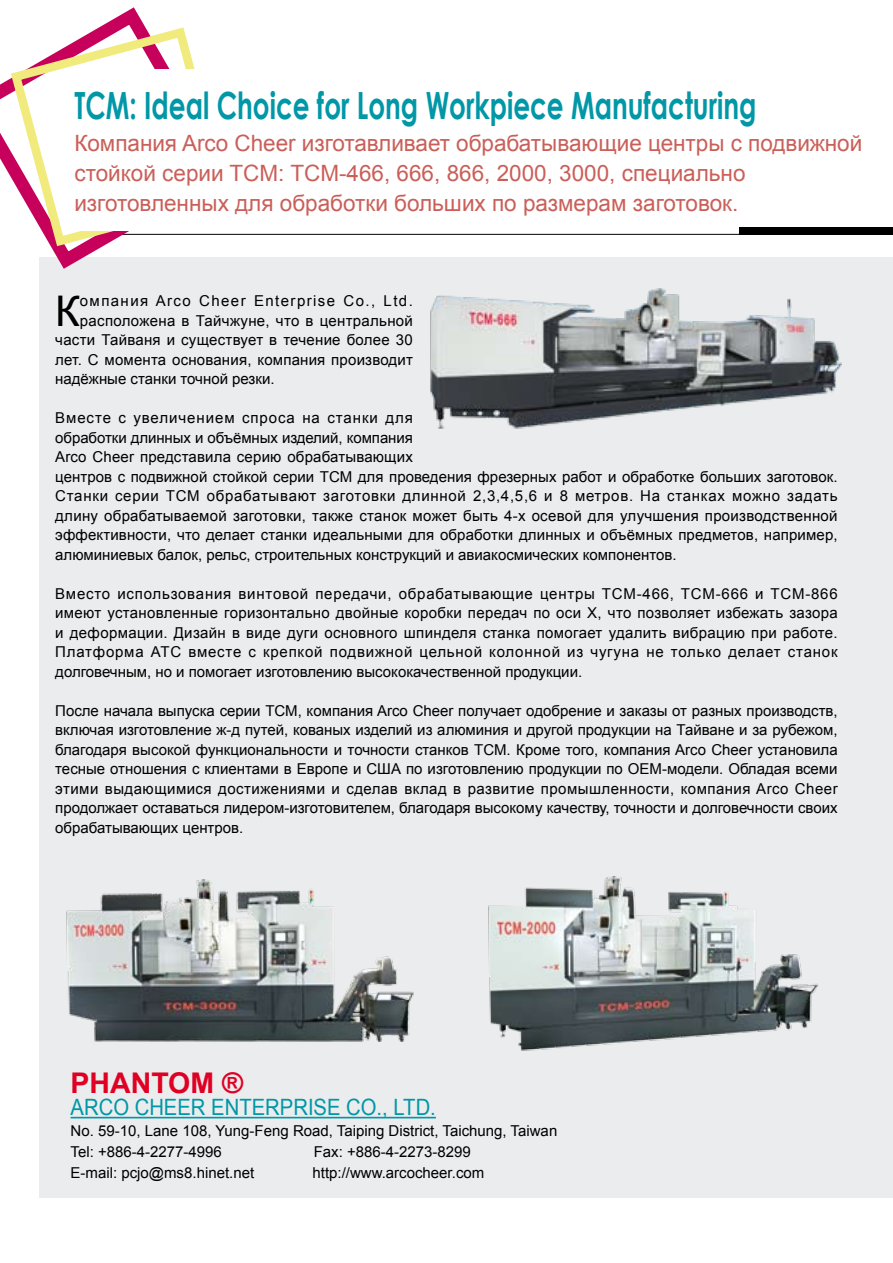
<style>
.page{position:relative;width:893px;height:1263px;background:#fff}
.page>*{position:absolute;margin:0;border:0;box-sizing:border-box;transform-origin:0 0}
.t1{font:42.3px "Arial";color:#000}
.t2{font:700 37.5px "Century Gothic";color:#0097a7;scale:.7 1}
.t3{font:700 28.5px "Arial";color:#df0024}
.t4{font:22.5px/30px "Arial";color:#ca5f59}
.t5{font:22.5px "Arial";color:#0097a7;scale:.9 1}
.t6{font:15px/19.5px "Arial";color:#000}
.t7{font:15px "Arial";letter-spacing:.02em;color:#000}
.t8{font:15px "Arial";letter-spacing:.095em;color:#000}
</style>
<div class="page">
<hr style="left:117px;top:234px;width:776px;height:1px;background:#000">
<div style="left:40px;top:258px;width:853px;height:940px;background:#eaeced"></div>
<img style="left:66px;top:879px;width:348px;height:163px">
<img style="left:430px;top:288px;width:412px;height:141px">
<img style="left:488px;top:876px;width:330px;height:175px">
<svg style="left:0;top:7px;width:238px;height:270px"></svg>
<svg style="left:6px;top:22px;width:229px;height:229px"></svg>
<div style="left:74px;top:70px;width:764px;height:161px;background:#fff"></div>
<div style="left:740px;top:227px;width:153px;height:7px;background:#000"></div>
<hr style="left:71px;top:1117px;width:365px;height:1px;background:#0097a7">
<h2 class="t2" style="left:74px;top:77px;width:976px">TCM: Ideal Choice for Long Workpiece Manufacturing</h2>
<h3 class="t4" style="left:74px;top:128px;width:789px">Компания Arco Cheer изготавливает обрабатывающие центры с подвижной стойкой серии TCM: TCM-466, 666, 866, 2000, 3000, специально изготовленных для обработки больших по размерам заготовок.</h3>
<h1 class="t1" style="left:55px;top:283px;width:26px">К</h1>
<p class="t8" style="left:80px;top:291px;width:334px">омпания Arco Cheer Enterprise Co., Ltd.</p>
<p class="t7" style="left:80px;top:310px;width:335px">расположена в Тайчжуне, что в центральной</p>
<p class="t7" style="left:55px;top:330px;width:359px">части Тайваня и существует в течение более 30</p>
<p class="t6" style="left:55px;top:350px;width:359px">лет. С момента основания, компания производит</p>
<p class="t6" style="left:55px;top:369px;width:221px">надёжные станки точной резки.</p>
<p class="t6" style="left:55px;top:408px;width:784px">Вместе с увеличением спроса на станки для<br>обработки длинных и объёмных изделий, компания<br>Arco Cheer представила серию обрабатывающих<br>центров с подвижной стойкой серии ТСМ для проведения фрезерных работ и обработке больших заготовок.<br>Станки серии ТСМ обрабатывают заготовки длинной 2,3,4,5,6 и 8 метров. На станках можно задать длину обрабатываемой заготовки, также станок может быть 4-х осевой для улучшения производственной эффективности, что делает станки идеальными для обработки длинных и объёмных предметов, например, алюминиевых балок, рельс, строительных конструкций и авиакосмических компонентов.</p>
<p class="t6" style="left:55px;top:584px;width:784px;text-align:justify">Вместо использования винтовой передачи, обрабатывающие центры TCM-466, TCM-666 и TCM-866 имеют установленные горизонтально двойные коробки передач по оси X, что позволяет избежать зазора и деформации. Дизайн в виде дуги основного шпинделя станка помогает удалить вибрацию при работе.<br>Платформа АТС вместе с крепкой подвижной цельной колонной из чугуна не только делает станок долговечным, но и помогает изготовлению высококачественной продукции.</p>
<p class="t6" style="left:55px;top:701px;width:784px;text-align:justify">После начала выпуска серии ТСМ, компания Arco Cheer получает одобрение и заказы от разных производств, включая изготовление ж-д путей, кованых изделий из алюминия и другой продукции на Тайване и за рубежом, благодаря высокой функциональности и точности станков ТСМ. Кроме того, компания Arco Cheer установила тесные отношения с клиентами в Европе и США по изготовлению продукции по ОЕМ-модели. Обладая всеми этими выдающимися достижениями и сделав вклад в развитие промышленности, компания Arco Cheer продолжает оставаться лидером-изготовителем, благодаря высокому качеству, точности и долговечности своих обрабатывающих центров.</p>
<h3 class="t3" style="left:71px;top:1064px;width:174px">PHANTOM ®</h3>
<h3 class="t5" style="left:71px;top:1092px;width:407px">ARCO CHEER ENTERPRISE CO., LTD.</h3>
<p class="t6" style="left:71px;top:1120px;width:488px;line-height:21px">No. 59-10, Lane 108, Yung-Feng Road, Taiping District, Taichung, Taiwan<br>Tel: +886-4-2277-4996</p>
<p class="t6" style="left:314px;top:1142px;width:159px">Fax: +886-4-2273-8299</p>
<p class="t6" style="left:71px;top:1163px;width:185px">E-mail: pcjo@ms8.hinet.net</p>
<p class="t6" style="left:313px;top:1163px;width:173px">http://www.arcocheer.com</p>
</div>
